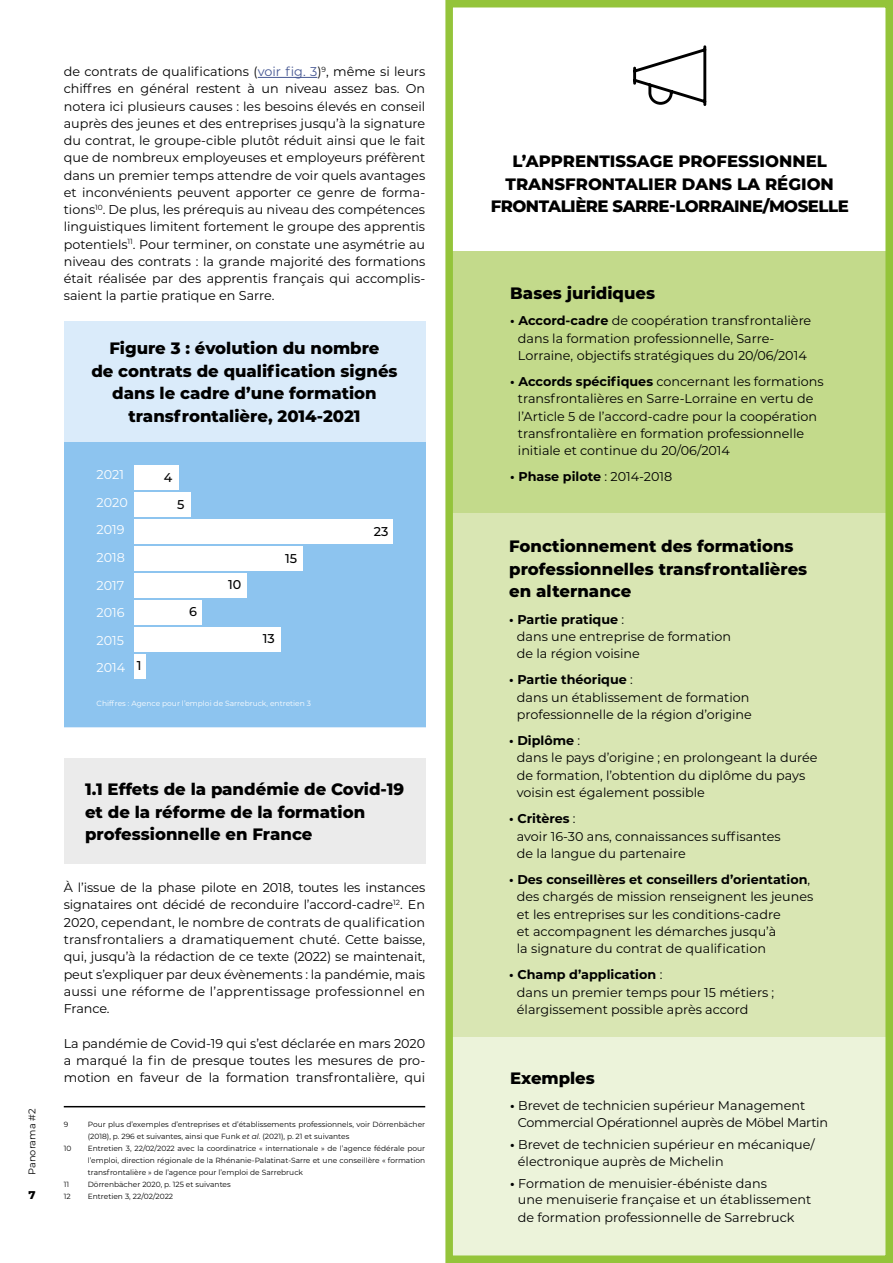
<style>
.page{position:relative;width:893px;height:1263px;background:#fff}
.page>*{position:absolute;margin:0;border:0;box-sizing:border-box;transform-origin:0 0}
.t1{font:800 16.5px/22.5px "Montserrat";color:#000}
.t2{font:12.75px/17.2px "Montserrat";color:#000}
.t3{font:12.75px/17.2px "Montserrat";letter-spacing:-.02em;color:#000}
.t4{font:12.75px/27.6px "Montserrat";color:#fff}
.t5{font:700 12.75px "Montserrat";color:#000}
.t6{font:500 12.75px "Montserrat";color:#000}
.t7{font:800 11.25px "Montserrat";color:#000}
.t8{font:9.75px "Montserrat";color:#000}
.t9{font:7.5px/12px "Montserrat";color:#000}
.t10{font:7.5px "Montserrat";color:#fff}
.s1{color:#465792}
.s2{font-style:italic}
.s3{font-weight:700}
.s4{font-weight:400}
</style>
<div class="page">
<div style="left:64px;top:321px;width:361px;height:406px;background:#daebfa"></div>
<div style="left:64px;top:758px;width:361px;height:105px;background:#ebebeb"></div>
<hr style="left:258px;top:77px;width:59px;height:1px;background:#465792">
<hr style="left:64px;top:1106px;width:361px;height:1px;background:#000">
<div style="left:446px;top:251px;width:447px;height:262px;background:#c3da8b"></div>
<div style="left:446px;top:513px;width:447px;height:524px;background:#d9e6b3"></div>
<div style="left:446px;top:1037px;width:447px;height:218px;background:#ecf3da"></div>
<svg style="left:633px;top:45px;width:74px;height:61px"></svg>
<div style="left:445px;top:0;width:448px;height:1263px;border:8px solid #94c43a"></div>
<div style="left:64px;top:442px;width:361px;height:285px;background:#8dc4ef"></div>
<div style="left:134px;top:466px;width:45px;height:24px;background:#fff"></div>
<div style="left:134px;top:492px;width:56px;height:25px;background:#fff"></div>
<div style="left:134px;top:519px;width:258px;height:25px;background:#fff"></div>
<div style="left:134px;top:546px;width:169px;height:24px;background:#fff"></div>
<div style="left:134px;top:573px;width:112px;height:24px;background:#fff"></div>
<div style="left:134px;top:600px;width:67px;height:24px;background:#fff"></div>
<div style="left:134px;top:627px;width:146px;height:24px;background:#fff"></div>
<div style="left:134px;top:654px;width:11px;height:24px;background:#fff"></div>
<p class="t2" style="left:64px;top:63px;width:363px;text-align:justify">de contrats de qualifications (<span class="s1">voir fig. 3</span>)<sup>9</sup>, même si leurs chiffres en général restent à un niveau assez bas. On notera ici plusieurs causes : les besoins élevés en conseil auprès des jeunes et des entreprises jusqu’à la signature du contrat, le groupe-cible plutôt réduit ainsi que le fait que de nombreux employeuses et employeurs préfèrent dans un premier temps attendre de voir quels avantages et inconvénients peuvent apporter ce genre de forma&shy;tions<sup>10</sup>. De plus, les prérequis au niveau des compétences linguistiques limitent fortement le groupe des apprentis potentiels<sup>11</sup>. Pour terminer, on constate une asymétrie au niveau des contrats : la grande majorité des formations était réalisée par des apprentis français qui accomplis&shy;saient la partie pratique en Sarre.</p>
<p class="t1" style="left:91px;top:336px;width:308px;text-align:center">Figure 3 : évolution du nombre<br>de contrats de qualification signés dans le cadre d’une formation transfrontalière, 2014-2021</p>
<p class="t4" style="left:97px;top:460px;width:33px">2021<br>2020<br>2019<br>2018<br>2017<br>2016<br>2015<br>2014</p>
<p class="t6" style="left:164px;top:469px;width:10px">4</p>
<p class="t6" style="left:177px;top:496px;width:9px">5</p>
<p class="t6" style="left:189px;top:602px;width:9px">6</p>
<p class="t6" style="left:137px;top:657px;width:6px">1</p>
<p class="t6" style="left:228px;top:576px;width:15px">10</p>
<p class="t6" style="left:285px;top:549px;width:14px">15</p>
<p class="t6" style="left:263px;top:629px;width:14px">13</p>
<p class="t10" style="left:97px;top:698px;width:216px">Chiffres : Agence pour l’emploi de Sarrebruck, entretien 3</p>
<p class="t6" style="left:374px;top:522px;width:16px">23</p>
<p class="t8" style="left:25px;top:1175px;width:67px;rotate:-90deg">Panorama #2</p>
<p class="t7" style="left:28px;top:1187px;width:9px">7</p>
<p class="t1" style="left:85px;top:777px;width:320px">1.1 Effets de la pandémie de Covid-19 et de la réforme de la formation professionnelle en France</p>
<p class="t2" style="left:64px;top:879px;width:363px;text-align:justify">À l’issue de la phase pilote en 2018, toutes les instances signataires ont décidé de reconduire l’accord-cadre<sup>12</sup>. En 2020, cependant, le nombre de contrats de qualification transfrontaliers a dramatiquement chuté. Cette baisse, qui, jusqu’à la rédaction de ce texte (2022) se maintenait, peut s’expliquer par deux évènements : la pandémie, mais aussi une réforme de l’apprentissage professionnel en France.</p>
<p class="t2" style="left:64px;top:1034px;width:363px;text-align:justify">La pandémie de Covid-19 qui s’est déclarée en mars 2020 a marqué la fin de presque toutes les mesures de pro&shy;motion en faveur de la formation transfrontalière, qui</p>
<p class="t9" style="left:64px;top:1118px;width:6px">9</p>
<p class="t9" style="left:88px;top:1118px;width:339px">Pour plus d’exemples d’entreprises et d’établissements professionnels, voir Dörrenbächer (2018), p. 296 et suivantes, ainsi que Funk <span class="s2">et al</span>. (2021), p. 21 et suivantes</p>
<p class="t9" style="left:64px;top:1142px;width:9px">10</p>
<p class="t9" style="left:88px;top:1142px;width:339px;text-align:justify">Entretien 3, 22/02/2022 avec la coordinatrice « internationale » de l’agence fédérale pour l’emploi, direction régionale de la Rhénanie-Palatinat-Sarre et une conseillère « formation transfrontalière » de l’agence pour l’emploi de Sarrebruck</p>
<p class="t9" style="left:64px;top:1178px;width:7px">11</p>
<p class="t9" style="left:88px;top:1178px;width:144px">Dörrenbächer 2020, p. 125 et suivantes</p>
<p class="t9" style="left:64px;top:1190px;width:8px">12</p>
<p class="t9" style="left:88px;top:1190px;width:87px">Entretien 3, 22/02/2022</p>
<p class="t1" style="left:491px;top:149px;width:360px;text-align:center">L’APPRENTISSAGE PROFESSIONNEL<br>TRANSFRONTALIER DANS LA RÉGION<br>FRONTALIÈRE SARRE-LORRAINE/MOSELLE</p>
<p class="t1" style="left:510px;top:281px;width:146px">Bases juridiques</p>
<p class="t2" style="left:518px;top:312px;width:295px;text-indent:-8px"><span class="s3">• Accord-cadre</span> de coopération transfrontalière dans la formation professionnelle, Sarre-<br>Lorraine, objectifs stratégiques du 20/06/2014</p>
<p class="t2" style="left:518px;top:372px;width:307px;text-indent:-8px"><span class="s3">• Accords spécifiques</span> concernant les formations transfrontalières en Sarre-Lorraine en vertu de l’Article 5 de l’accord-cadre pour la coopération transfrontalière en formation professionnelle initiale et continue du 20/06/2014</p>
<p class="t5" style="left:510px;top:468px;width:164px">• Phase pilote <span class="s4">: 2014-2018</span></p>
<p class="t1" style="left:509px;top:534px;width:300px">Fonctionnement des formations professionnelles transfrontalières en alternance</p>
<p class="t2" style="left:517px;top:610px;width:216px;text-indent:-8px"><span class="s3">• Partie pratique</span> :<br>dans une entreprise de formation de la région voisine</p>
<p class="t2" style="left:517px;top:671px;width:237px;text-indent:-8px"><span class="s3">• Partie théorique</span> :<br>dans un établissement de formation professionnelle de la région d’origine</p>
<p class="t2" style="left:517px;top:732px;width:302px;text-indent:-8px"><span class="s3">• Diplôme</span> :<br>dans le pays d’origine ; en prolongeant la durée de formation, l’obtention du diplôme du pays voisin est également possible</p>
<p class="t2" style="left:517px;top:810px;width:265px;text-indent:-8px"><span class="s3">• Critères</span> :<br>avoir 16-30 ans, connaissances suffisantes de la langue du partenaire</p>
<p class="t2" style="left:517px;top:870px;width:298px;text-indent:-8px"><span class="s3">• Des conseillères et conseillers d’orientation</span>, des chargés de mission renseignent les jeunes et les entreprises sur les conditions-cadre<br>et accompagnent les démarches jusqu’à<br>la signature du contrat de qualification</p>
<p class="t2" style="left:517px;top:966px;width:259px;text-indent:-8px"><span class="s3">• Champ d’application</span> :<br>dans un premier temps pour 15 métiers ; élargissement possible après accord</p>
<p class="t1" style="left:510px;top:1065px;width:86px">Exemples</p>
<p class="t3" style="left:518px;top:1096px;width:312px;text-indent:-8px"><span class="s3">•</span> Brevet de technicien supérieur Management<br>Commercial Opérationnel auprès de Möbel Martin</p>
<p class="t2" style="left:518px;top:1135px;width:298px;text-indent:-8px"><span class="s3">•</span> Brevet de technicien supérieur en mécanique/ électronique auprès de Michelin</p>
<p class="t2" style="left:518px;top:1174px;width:295px;line-height:16.8px;text-indent:-8px"><span class="s3">•</span> Formation de menuisier-ébéniste dans<br>une menuiserie française et un établissement de formation professionnelle de Sarrebruck</p>
</div>
